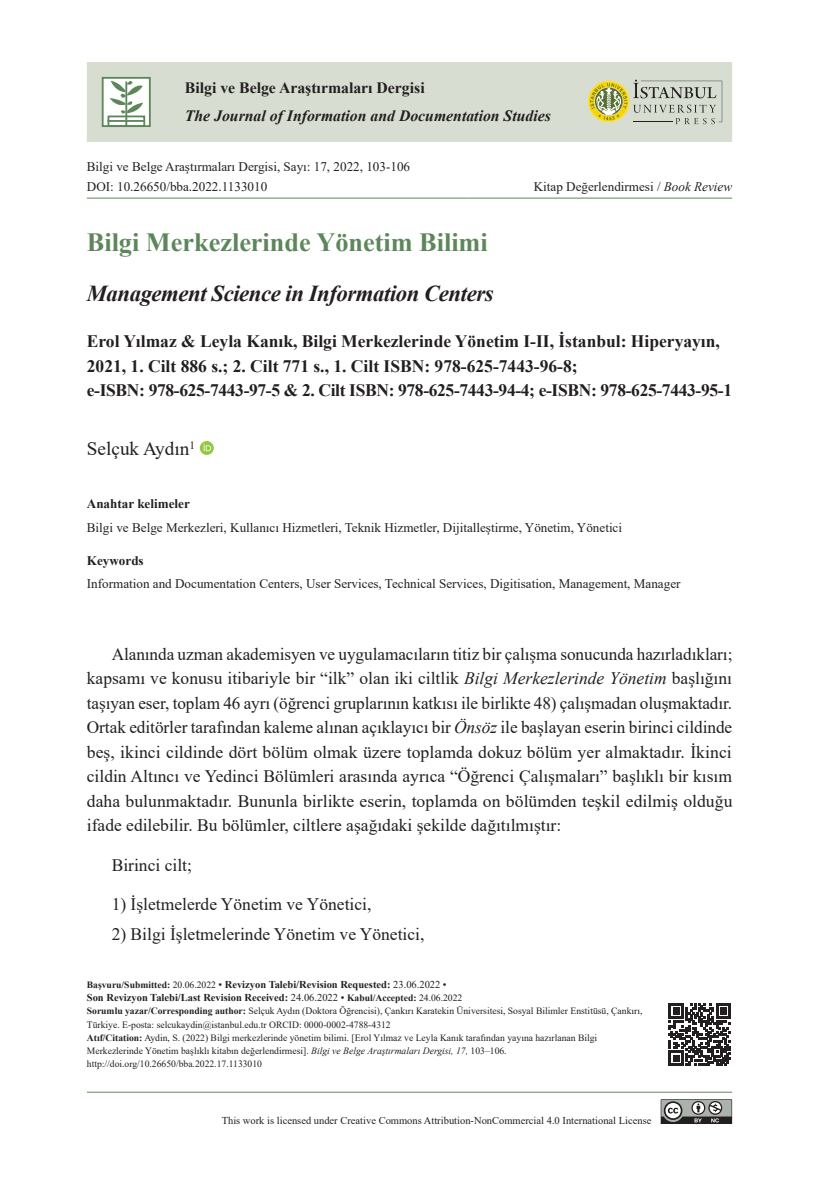
<style>
.page{position:relative;width:819px;height:1191px;background:#fff}
.page>*{position:absolute;margin:0;border:0;box-sizing:border-box;transform-origin:0 0}
.t1{font:700 26.25px "Times New Roman";color:#5d875a}
.t2{font:italic 700 22.75px "Times New Roman";letter-spacing:-.02em;color:#231f20}
.t3{font:19.25px "Times New Roman";color:#231f20}
.t4{font:17.5px/24.5px "Times New Roman";color:#231f20;text-align:justify}
.t5{font:700 17.5px/24.5px "Times New Roman";color:#231f20}
.t6{font:italic 700 15.75px "Times New Roman";color:#231f20}
.t7{font:700 15.75px "Times New Roman";color:#231f20}
.t8{font:13.12px/19.8px "Times New Roman";color:#231f20}
.t9{font:700 13.12px "Times New Roman";color:#231f20}
.t10{font:700 10.5px/13.1px "Times New Roman";color:#231f20}
.t11{font:10.5px "Times New Roman";color:#231f20}
.t12{font:9.62px/13.1px "Times New Roman";color:#231f20}
.s1{font-style:italic}
.s2{font-size:9.62px}
.s3{font-weight:400;font-size:9.62px}
.s4{font-weight:400}
.s5{font-weight:700}
</style>
<div class="page">
<div style="left:87px;top:62px;width:645px;height:80px;background:#d7ded1"></div>
<hr style="left:87px;top:198px;width:83px;height:1px;background:#5d875a">
<hr style="left:170px;top:198px;width:297px;height:1px;background:#5d875a">
<hr style="left:467px;top:198px;width:117px;height:1px;background:#5d875a">
<hr style="left:584px;top:198px;width:148px;height:1px;background:#5d875a">
<div style="left:102px;top:77px;width:49px;height:50px;background:#fff;border:2px solid #5d875a"></div>
<div style="left:107px;top:115px;width:38px;height:12px;border:2px solid #5d875a"></div>
<hr style="left:107px;top:120px;width:37px;height:2px;background:#5d875a">
<svg style="left:110px;top:81px;width:33px;height:33px"></svg>
<hr style="left:125px;top:81px;width:2px;height:46px;background:#5d875a">
<svg style="left:588px;top:80px;width:134px;height:44px;background:#c2c4a3"></svg>
<svg style="left:200px;top:441px;width:14px;height:14px"></svg>
<svg style="left:203px;top:443px;width:8px;height:8px"></svg>
<hr style="left:87px;top:1091px;width:645px;height:1px;background:#5d875a">
<svg style="left:660px;top:1099px;width:72px;height:25px;background:#818280"></svg>
<svg style="left:668px;top:1003px;width:63px;height:62px"></svg>
<p class="t7" style="left:185px;top:77px;width:241px">Bilgi ve Belge Araştırmaları Dergisi</p>
<p class="t6" style="left:185px;top:105px;width:367px">The Journal of Information and Documentation Studies</p>
<p class="t8" style="left:87px;top:156px;width:325px">Bilgi ve Belge Araştırmaları Dergisi, Sayı: 17, 2022, 103-106<br>DOI: 10.26650/bba.2022.1133010</p>
<p class="t8" style="left:533px;top:176px;width:200px">Kitap Değerlendirmesi / <span class="s1">Book Review</span></p>
<h1 class="t1" style="left:87px;top:223px;width:402px">Bilgi Merkezlerinde Yönetim Bilimi</h1>
<h2 class="t2" style="left:87px;top:277px;width:408px">Management Science in Information Centers</h2>
<p class="t5" style="left:87px;top:329px;width:646px">Erol Yılmaz &amp; Leyla Kanık, Bilgi Merkezlerinde Yönetim I-II, İstanbul: Hiperyayın,<br>2021, 1. Cilt 886 s.; 2. Cilt 771 s., 1. Cilt ISBN: 978-625-7443-96-8;<br>e-ISBN: 978-625-7443-97-5 &amp; 2. Cilt ISBN: 978-625-7443-94-4; e-ISBN: 978-625-7443-95-1</p>
<p class="t3" style="left:87px;top:435px;width:110px">Selçuk Aydın<sup>1</sup></p>
<p class="t9" style="left:87px;top:494px;width:104px">Anahtar kelimeler</p>
<p class="t8" style="left:87px;top:517px;width:536px">Bilgi ve Belge Merkezleri, Kullanıcı Hizmetleri, Teknik Hizmetler, Dijitalleştirme, Yönetim, Yönetici</p>
<p class="t9" style="left:87px;top:551px;width:58px">Keywords</p>
<p class="t8" style="left:87px;top:574px;width:595px">Information and Documentation Centers, User Services, Technical Services, Digitisation, Management, Manager</p>
<p class="t4" style="left:87px;top:641px;width:647px;text-indent:25px">Alanında uzman akademisyen ve uygulamacıların titiz bir çalışma sonucunda hazırladıkları; kapsamı ve konusu itibariyle bir “ilk” olan iki ciltlik <span class="s1">Bilgi Merkezlerinde Yönetim</span> başlığını taşıyan eser, toplam 46 ayrı (öğrenci gruplarının katkısı ile birlikte 48) çalışmadan oluşmaktadır.<br>Ortak editörler tarafından kaleme alınan açıklayıcı bir <span class="s1">Önsöz</span> ile başlayan eserin birinci cildinde beş, ikinci cildinde dört bölüm olmak üzere toplamda dokuz bölüm yer almaktadır. İkinci cildin Altıncı ve Yedinci Bölümleri arasında ayrıca “Öğrenci Çalışmaları” başlıklı bir kısım daha bulunmaktadır. Bununla birlikte eserin, toplamda on bölümden teşkil edilmiş olduğu ifade edilebilir. Bu bölümler, ciltlere aşağıdaki şekilde dağıtılmıştır:</p>
<p class="t4" style="left:112px;top:852px;width:82px">Birinci cilt;</p>
<p class="t4" style="left:112px;top:891px;width:261px">1) İşletmelerde Yönetim ve Yönetici,</p>
<p class="t4" style="left:112px;top:921px;width:314px">2) Bilgi İşletmelerinde Yönetim ve Yönetici,</p>
<p class="t10" style="left:87px;top:977px;width:377px"><span class="s2">Başvuru/Submitted:</span> <span class="s3">20.06.2022</span> <span class="s4">•</span> Revizyon Talebi/Revision Requested: <span class="s4">23.06.2022 •<br></span>Son Revizyon Talebi/Last Revision Received: <span class="s4">24.06.2022 •</span> <span class="s2">Kabul/Accepted:</span> <span class="s3">24.06.2022</span></p>
<p class="t12" style="left:87px;top:1004px;width:557px"><span class="s5">Sorumlu yazar/Corresponding author:</span> Selçuk Aydın (Doktora Öğrencisi), Çankırı Karatekin Üniversitesi, Sosyal Bilimler Enstitüsü, Çankırı, Türkiye. E-posta: selcukaydin@istanbul.edu.tr ORCID: 0000-0002-4788-4312<br><span class="s5">Atıf/Citation:</span> Aydin, S. (2022) Bilgi merkezlerinde yönetim bilimi. [Erol Yılmaz ve Leyla Kanık tarafından yayına hazırlanan Bilgi Merkezlerinde Yönetim başlıklı kitabın değerlendirmesi]. <span class="s1">Bilgi ve Belge Araştırmaları Dergisi, 17,</span> 103–106. http://doi.org/10.26650/bba.2022.17.1133010</p>
<p class="t11" style="left:222px;top:1113px;width:431px">This work is licensed under Creative Commons Attribution-NonCommercial 4.0 International License</p>
</div>
